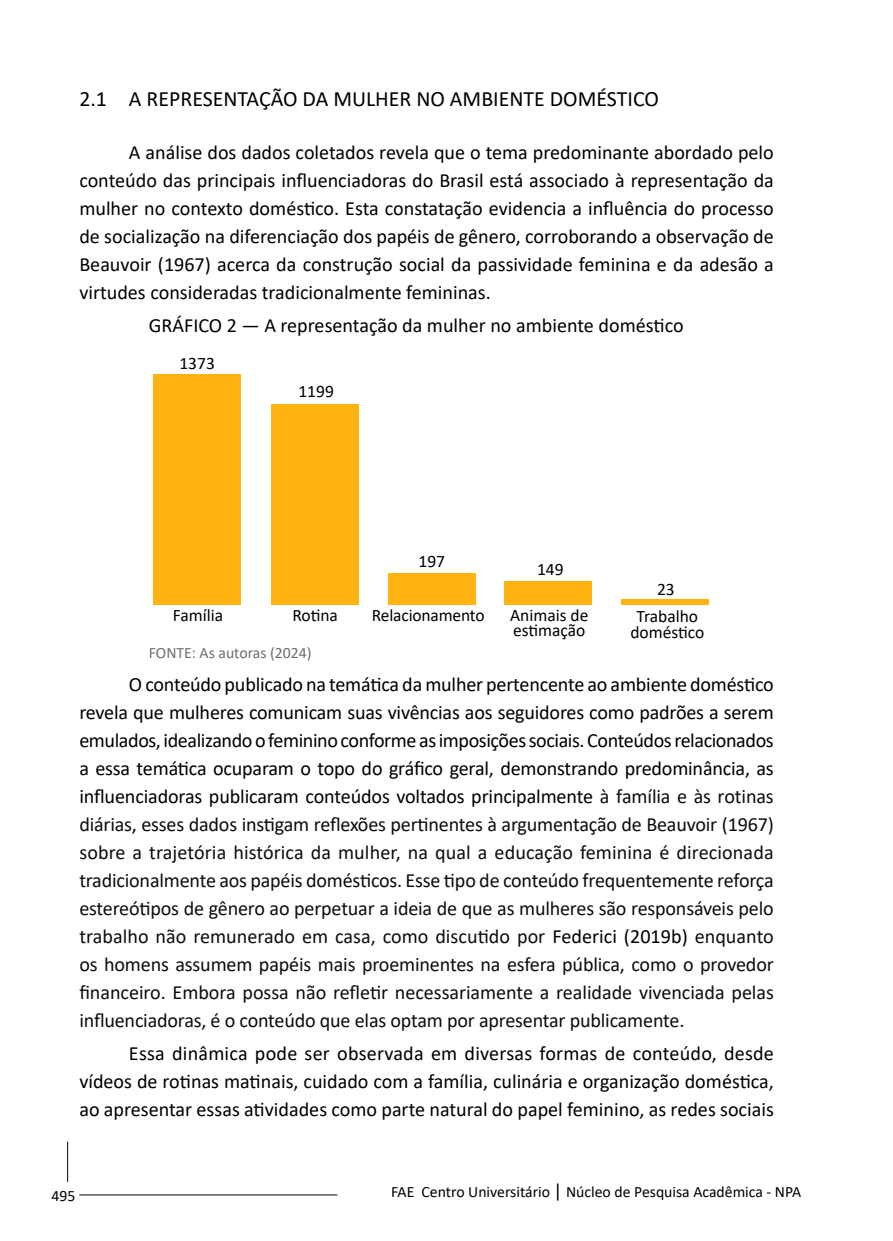
<style>
.page{position:relative;width:893px;height:1241px;background:#fff}
.page>*{position:absolute;margin:0;border:0;box-sizing:border-box;transform-origin:0 0}
.t1{font:21.88px "Calibri";color:#000}
.t2{font:20.12px/28px "Calibri";letter-spacing:-.01em;color:#0d0d0d;text-align:justify}
.t3{font:20.12px/28px "Calibri";color:#000;text-align:justify}
.t4{font:17.5px/15.8px "Calibri";color:#000}
.t5{font:15.75px "Calibri";color:#000}
.t6{font:15.75px "Calibri";color:#6d6e71}
.s1{color:#000}
.s2{font-size:19.25px}
</style>
<div class="page">
<hr style="left:79px;top:1194px;width:258px;height:1px;background:#000">
<hr style="left:67px;top:1141px;width:1px;height:40px;background:#000">
<div style="left:153px;top:374px;width:88px;height:231px;background:#ffb310"></div>
<div style="left:271px;top:404px;width:88px;height:201px;background:#ffb310"></div>
<div style="left:388px;top:573px;width:88px;height:32px;background:#ffb310"></div>
<div style="left:504px;top:581px;width:88px;height:24px;background:#ffb310"></div>
<div style="left:621px;top:599px;width:88px;height:6px;background:#ffb310"></div>
<p class="t1" style="left:79px;top:83px;width:581px">2.1 A REPRESENTAÇÃO DA MULHER NO AMBIENTE DOMÉSTICO</p>
<p class="t3" style="left:79px;top:137px;width:696px;text-indent:50px">A análise dos dados coletados revela que o tema predominante abordado pelo conteúdo das principais influenciadoras do Brasil está associado à representação da mulher no contexto doméstico. Esta constatação evidencia a influência do processo de socialização na diferenciação dos papéis de gênero, corroborando a observação de Beauvoir (1967) acerca da construção social da passividade feminina e da adesão a virtudes consideradas tradicionalmente femininas.</p>
<p class="t3" style="left:149px;top:310px;width:536px">GRÁFICO 2 — A representação da mulher no ambiente doméstico</p>
<p class="t4" style="left:179px;top:355px;width:37px">1373</p>
<p class="t4" style="left:298px;top:383px;width:37px">1199</p>
<p class="t4" style="left:418px;top:553px;width:28px">197</p>
<p class="t4" style="left:537px;top:561px;width:28px">149</p>
<p class="t4" style="left:657px;top:580px;width:19px">23</p>
<p class="t4" style="left:173px;top:606px;width:52px">Família</p>
<p class="t4" style="left:292px;top:606px;width:47px">Rotina</p>
<p class="t4" style="left:510px;top:606px;width:80px">Animais de estimação</p>
<p class="t4" style="left:630px;top:608px;width:75px;text-align:center">Trabalho doméstico</p>
<p class="t4" style="left:372px;top:606px;width:114px">Relacionamento</p>
<p class="t6" style="left:149px;top:641px;width:164px">FONTE: As autoras (2024)</p>
<p class="t2" style="left:79px;top:669px;width:696px;text-indent:50px"><span class="s1">O conteúdo publicado na temática da mulher pertencente ao ambiente doméstico revela que mulheres comunicam suas vivências aos seguidores como padrões a serem emulados, idealizando o feminino conforme as imposições sociais. Conteúdos relacionados a essa temática ocuparam o topo do gráfico geral, demonstrando predominância, as influenciadoras publicaram conteúdos voltados principalmente</span> à família e às rotinas diárias<span class="s1">,</span> esses dados instigam reflexões pertinentes à argumentação de Beauvoir (1967) sobre a trajetória histórica da mulher, na qual a educação feminina é direcionada tradicionalmente aos papéis domésticos. Esse tipo de conteúdo frequentemente reforça estereótipos de gênero ao perpetuar a ideia de que as mulheres são responsáveis pelo trabalho não remunerado em casa, como discutido por <span class="s1">Federici (2019b)</span> enquanto os homens assumem papéis mais proeminentes na esfera pública, como o provedor financeiro. Embora possa não refletir necessariamente a realidade vivenciada pelas influenciadoras, é o conteúdo que elas optam por apresentar publicamente.</p>
<p class="t3" style="left:79px;top:1038px;width:696px;text-indent:50px">Essa dinâmica pode ser observada em diversas formas de conteúdo, desde vídeos de rotinas matinais, cuidado com a família, culinária e organização doméstica, ao apresentar essas atividades como parte natural do papel feminino, as redes sociais</p>
<p class="t5" style="left:52px;top:1184px;width:25px">495</p>
<p class="t5" style="left:391px;top:1180px;width:411px">FAE Centro Universitário <span class="s2">|</span> Núcleo de Pesquisa Acadêmica - NPA</p>
</div>
